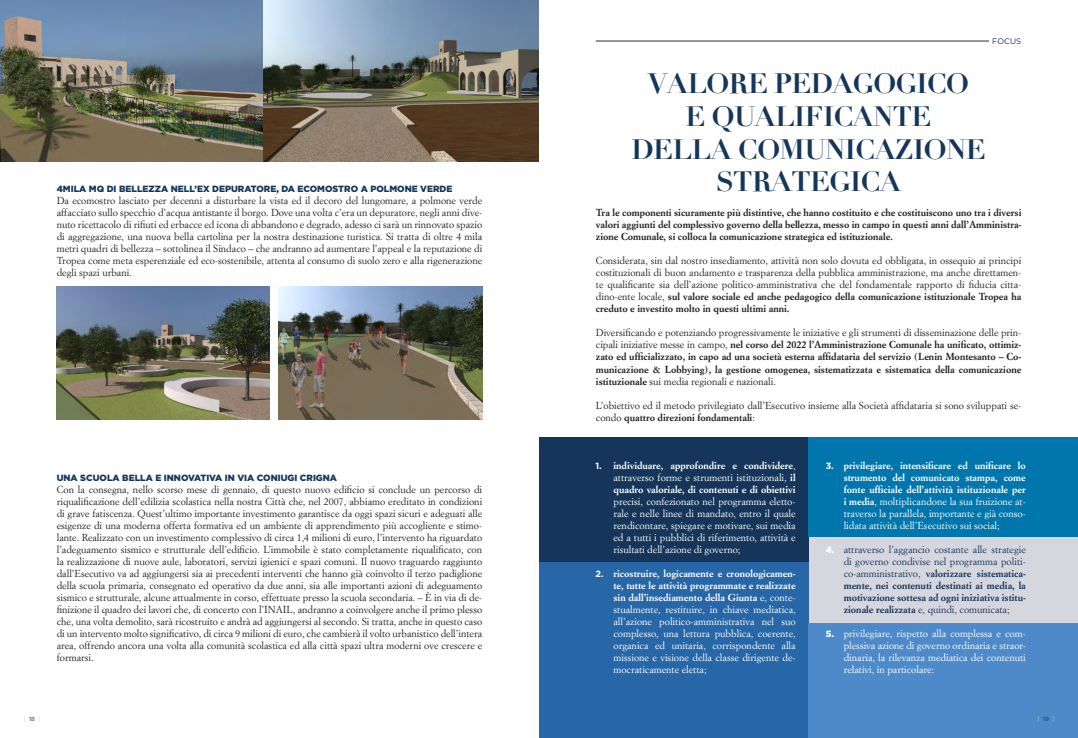
<style>
.page{position:relative;width:1078px;height:738px;background:#fff}
.page>*{position:absolute;margin:0;border:0;box-sizing:border-box;transform-origin:0 0}
.t1{font:700 27.4px/32.8px "Didot";letter-spacing:-.02em;color:#15365a;text-align:center}
.t2{font:10px/12px "Simoncini Garamond";color:#222;text-align:justify}
.t3{font:10px/12px "Simoncini Garamond";color:#fff;text-align:justify}
.t4{font:700 10px/12px "Simoncini Garamond";color:#222;text-align:justify}
.t5{font:700 10px/12px "Simoncini Garamond";color:#fff;text-align:justify}
.t6{font:700 10px/12px "Simoncini Garamond";color:#15365a;text-align:justify}
.t7{font:900 9px "Gotham";color:#15365a}
.t8{font:8px "Gotham";color:#15365a}
.t9{font:6px "Gotham";color:#c6c6c6}
.s1{font-weight:700}
.s2{font-weight:400}
.s3{font-family:"Gotham";font-size:9px}
.s4{font-family:"Gotham";font-weight:700;font-size:9px}
.s5{font-family:"Gotham";font-weight:900;font-size:9px;color:#fff}
.s6{font-family:"Gotham";font-weight:900;font-size:9px}
.s7{color:#15365a}
</style>
<div class="page">
<div style="left:808px;top:536px;width:269px;height:87px;background:#d6d6df"></div>
<div style="left:539px;top:437px;width:269px;height:125px;background:#15365a"></div>
<div style="left:808px;top:437px;width:269px;height:99px;background:#0076ac"></div>
<div style="left:539px;top:562px;width:269px;height:175px;background:#2766a7"></div>
<div style="left:808px;top:623px;width:269px;height:114px;background:#4e8ac9"></div>
<img style="left:0;top:0;width:539px;height:162px">
<img style="left:56px;top:286px;width:213px;height:133px">
<img style="left:278px;top:286px;width:204px;height:133px">
<hr style="left:595px;top:41px;width:393px;height:1px;background:#15365a">
<p class="t7" style="left:57px;top:184px;width:397px">4MILA MQ DI BELLEZZA NELL’EX DEPURATORE, DA ECOMOSTRO A POLMONE VERDE</p>
<p class="t2" style="left:57px;top:194px;width:427px">Da ecomostro lasciato per decenni a disturbare la vista ed il decoro del lungomare, a polmone verde affacciato sullo specchio d’acqua antistante il borgo. Dove una volta c’era un depuratore, negli anni dive&shy;nuto ricettacolo di rifiuti ed erbacce ed icona di abbandono e degrado, adesso ci sarà un rinnovato spazio di aggregazione, una nuova bella cartolina per la nostra destinazione turistica. Si tratta di oltre 4 mila metri quadri di bellezza – sottolinea il Sindaco – che andranno ad aumentare l’appeal e la reputazione di Tropea come meta esperenziale ed eco-sostenibile, attenta al consumo di suolo zero e alla rigenerazione degli spazi urbani.</p>
<p class="t7" style="left:57px;top:472px;width:282px">UNA SCUOLA BELLA E INNOVATIVA IN VIA CONIUGI CRIGNA</p>
<p class="t2" style="left:57px;top:482px;width:427px">Con la consegna, nello scorso mese di gennaio, di questo nuovo edificio si conclude un percorso di riqualificazione dell’edilizia scolastica nella nostra Città che, nel 2007, abbiamo ereditato in condizioni di grave fatiscenza. Quest’ultimo importante investimento garantisce da oggi spazi sicuri e adeguati alle esigenze di una moderna offerta formativa ed un ambiente di apprendimento più accogliente e stimo&shy;lante. Realizzato con un investimento complessivo di circa 1,4 milioni di euro, l’intervento ha riguardato l’adeguamento sismico e strutturale dell’edificio. L’immobile è stato completamente riqualificato, con la realizzazione di nuove aule, laboratori, servizi igienici e spazi comuni. Il nuovo traguardo raggiunto dall’Esecutivo va ad aggiungersi sia ai precedenti interventi che hanno già coinvolto il terzo padiglione della scuola primaria, consegnato ed operativo da due anni, sia alle importanti azioni di adeguamento sismico e strutturale, alcune attualmente in corso, effettuate presso la scuola secondaria. – È in via di de&shy;finizione il quadro dei lavori che, di concerto con l’INAIL, andranno a coinvolgere anche il primo plesso che, una volta demolito, sarà ricostruito e andrà ad aggiungersi al secondo. Si tratta, anche in questo caso di un intervento molto significativo, di circa 9 milioni di euro, che cambierà il volto urbanistico dell’intera area, offrendo ancora una volta alla comunità scolastica ed alla città spazi ultra moderni ove crescere e formarsi.</p>
<p class="t8" style="left:991px;top:36px;width:31px">FOCUS</p>
<h1 class="t1" style="left:631px;top:67px;width:355px">VALORE PEDAGOGICO<br>E QUALIFICANTE<br>DELLA COMUNICAZIONE<br>STRATEGICA</h1>
<p class="t4" style="left:595px;top:207px;width:427px">Tra le componenti sicuramente più distintive, che hanno costituito e che costituiscono uno tra i diversi valori aggiunti del complessivo governo della bellezza, messo in campo in questi anni dall’Amministra&shy;zione Comunale, si colloca la comunicazione strategica ed istituzionale.</p>
<p class="t2" style="left:595px;top:254px;width:427px">Considerata, sin dal nostro insediamento, attività non solo dovuta ed obbligata, in ossequio ai principi costituzionali di buon andamento e trasparenza della pubblica amministrazione, ma anche direttamen&shy;te qualificante sia dell’azione politico-amministrativa che del fondamentale rapporto di fiducia citta&shy;dino-ente locale, <span class="s1">sul valore sociale ed anche pedagogico della comunicazione istituzionale Tropea ha creduto e investito molto in questi ultimi anni.</span></p>
<p class="t4" style="left:595px;top:327px;width:427px"><span class="s2">Diversificando e potenziando progressivamente le iniziative e gli strumenti di disseminazione delle prin&shy;cipali iniziative messe in campo,</span> nel corso del 2022 l’Amministrazione Comunale ha unificato, ottimiz&shy;zato ed ufficializzato, in capo ad una società esterna affidataria del servizio (Lenin Montesanto – Co&shy;municazione &amp; Lobbying), la gestione omogenea, sistematizzata e sistematica della comunicazione istituzionale <span class="s2">sui media regionali e nazionali.</span></p>
<p class="t2" style="left:595px;top:398px;width:427px">L’obiettivo ed il metodo privilegiato dall’Esecutivo insieme alla Società affidataria si sono sviluppati se&shy;condo <span class="s1">quattro direzioni fondamentali</span>:</p>
<p class="t5" style="left:613px;top:459px;width:184px;text-indent:-18px"><span class="s3">1.</span> individuare, approfondire e condividere<span class="s2">, attraverso forme e strumenti istituzionali,</span> il quadro valoriale, di contenuti e di obiettivi</p>
<p class="t3" style="left:613px;top:494px;width:184px">precisi, confezionato nel programma eletto&shy;rale e nelle linee di mandato, entro il quale rendicontare, spiegare e motivare, sui media ed a tutti i pubblici di riferimento, attività e risultati dell’azione di governo;</p>
<p class="t3" style="left:613px;top:566px;width:184px;text-indent:-18px"><span class="s4">2.</span> <span class="s1">ricostruire, logicamente e cronologicamen&shy;te, tutte le attività programmate e realizzate sin dall’insediamento della Giunta</span> e, conte&shy;stualmente, restituire, in chiave mediatica, all’azione politico-amministrativa nel suo complesso, una lettura pubblica, coerente, organica ed unitaria, corrispondente alla missione e visione della classe dirigente de&shy;mocraticamente eletta;</p>
<p class="t5" style="left:843px;top:459px;width:184px;text-indent:-18px"><span class="s3">3.</span> privilegiare, intensificare ed unificare lo strumento del comunicato stampa, come fonte ufficiale dell’attività istituzionale per i media<span class="s2">, moltiplicandone la sua fruizione at&shy;traverso la parallela, importante e già conso&shy;lidata attività dell’Esecutivo sui social;</span></p>
<p class="t6" style="left:843px;top:543px;width:184px;text-indent:-18px"><span class="s5">4.</span> <span class="s2">attraverso l’aggancio costante alle strategie di governo condivise nel programma politi&shy;co-amministrativo,</span> valorizzare sistematica&shy;mente, nei contenuti destinati ai media, la motivazione sottesa ad ogni iniziativa istitu&shy;zionale realizzata <span class="s2">e, quindi, comunicata;</span></p>
<p class="t3" style="left:843px;top:626px;width:184px;text-indent:-18px"><span class="s6">5.</span> privilegiare, rispetto alla complessa e com&shy;plessiva azione di governo ordinaria e straor&shy;dinaria, la rilevanza mediatica dei contenuti relativi, in particolare:</p>
<p class="t9" style="left:24px;top:714px;width:18px">| <span class="s7">18</span> |</p>
<p class="t9" style="left:1037px;top:714px;width:18px">| <span class="s7">19</span> |</p>
</div>
